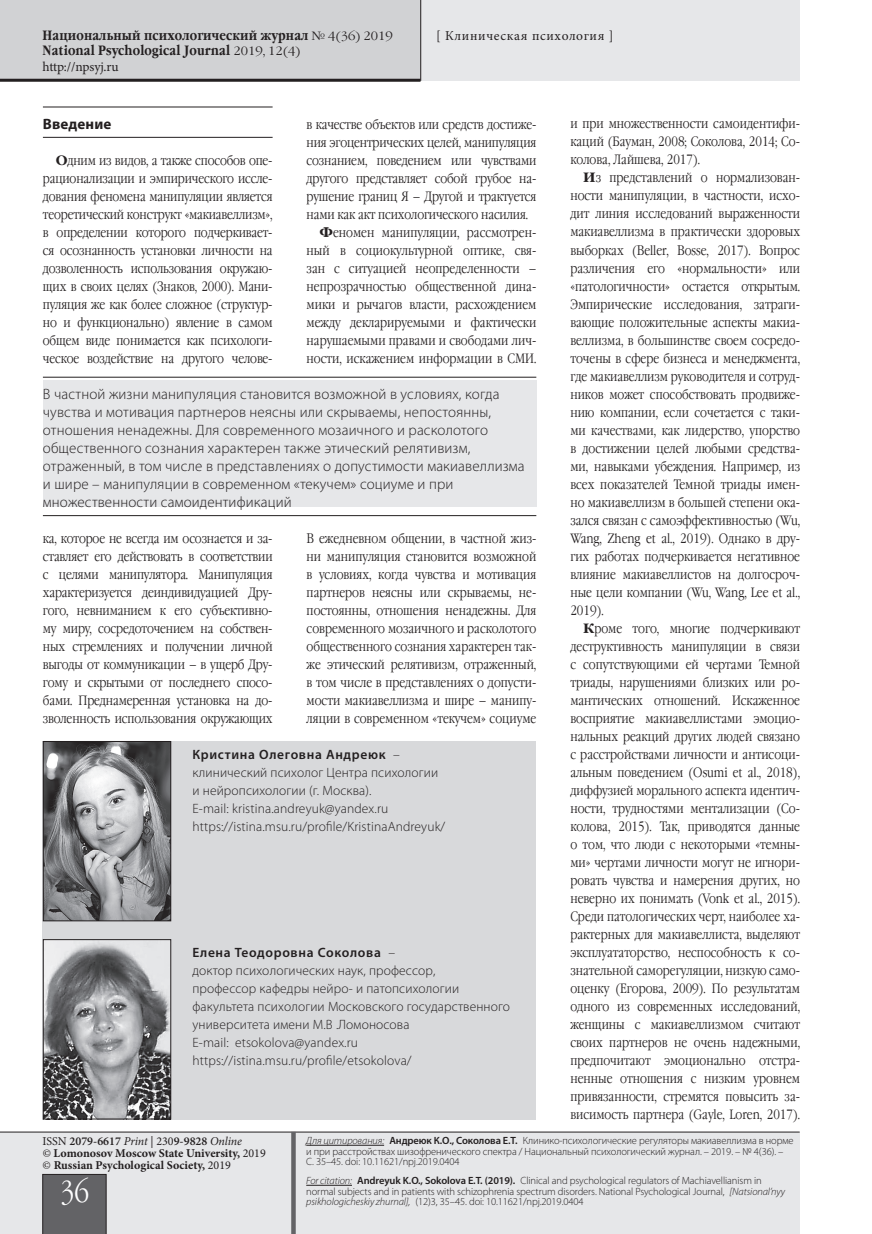
<style>
.page{position:relative;width:872px;height:1234px;background:#fff}
.page>*{position:absolute;margin:0;border:0;box-sizing:border-box;transform-origin:0 0}
.t1{font:30px "Garamond Narrow C";color:#fff}
.t2{font:300 15px/18px "Myriad Pro";letter-spacing:.01em;color:#231f20}
.t3{font:700 15px "Myriad Pro";letter-spacing:.01em;color:#231f20}
.t4{font:13.5px/18px "Garamond Narrow C";color:#231f20;text-align:justify}
.t5{font:300 13.5px/18px "Myriad Pro";letter-spacing:.01em;color:#231f20}
.t6{font:700 13.5px/15px "Garamond Narrow C";letter-spacing:.01em;color:#231f20}
.t7{font:13.5px "Minion Pro";letter-spacing:.05em;color:#231f20}
.t8{font:13.5px "Minion Pro";letter-spacing:-.015em;color:#231f20}
.t9{font:700 12px/12px "Minion Pro";color:#231f20}
.t10{font:300 10.5px/10.5px "Myriad Pro";letter-spacing:-.01em;color:#231f20}
.s1{font-family:"Garamond C";font-weight:400;font-size:12px}
.s2{font-family:"Garamond C";font-weight:700}
.s3{font-weight:600}
.s4{font-weight:400}
.s5{font-weight:400;font-style:italic}
.s6{font-style:italic}
</style>
<div class="page">
<div style="left:0;top:0;width:799px;height:81px;background:#e6e7e9"></div>
<div style="left:0;top:0;width:421px;height:79px;background:#d1d2d4"></div>
<div style="left:0;top:1132px;width:799px;height:101px;background:#e6e7e9"></div>
<hr style="left:0;top:1131px;width:799px;height:1px;background:#231f20">
<div style="left:43px;top:1173px;width:63px;height:60px;background:#636366"></div>
<hr style="left:0;top:79px;width:420px;height:3px;background:#231f20">
<div style="left:291px;top:1131px;width:5px;height:102px;background:#636366"></div>
<hr style="left:420px;top:0;width:1px;height:81px;background:#231f20">
<hr style="left:306px;top:1144px;width:78px;height:1px;background:#231f20">
<hr style="left:306px;top:1184px;width:46px;height:1px;background:#231f20">
<hr style="left:43px;top:107px;width:230px;height:1px;background:#231f20">
<hr style="left:43px;top:137px;width:230px;height:1px;background:#231f20">
<div style="left:43px;top:741px;width:493px;height:378px;background:#d8d9db"></div>
<img style="left:45px;top:743px;width:124px;height:176px">
<div style="left:43px;top:741px;width:128px;height:180px;border:1px solid #231f20"></div>
<img style="left:45px;top:941px;width:124px;height:176px">
<div style="left:43px;top:939px;width:128px;height:180px;border:1px solid #231f20"></div>
<div style="left:43px;top:381px;width:493px;height:126px;background:#e6e7e9"></div>
<hr style="left:43px;top:377px;width:493px;height:1px;background:#231f20">
<hr style="left:43px;top:515px;width:493px;height:1px;background:#231f20">
<p class="t6" style="left:43px;top:28px;width:352px">Национальный психологический журнал <span class="s1">№ 4(36) 2019<br></span>National Psychological Journal <span class="s1">2019, 12(4)</span></p>
<p class="t8" style="left:43px;top:57px;width:78px">http://npsyj.ru</p>
<p class="t7" style="left:436px;top:26px;width:179px">[ Клиническая психология ]</p>
<p class="t3" style="left:43px;top:114px;width:70px">Введение</p>
<p class="t4" style="left:43px;top:151px;width:231px;text-indent:13px"><span class="s2">О</span>дним из видов, а также способов опе&shy;рационализации и эмпирического иссле&shy;дования феномена манипуляции является теоретический конструкт «макиавеллизм», в определении которого подчеркивает&shy;ся осознанность установки личности на дозволенность использования окружаю&shy;щих в своих целях (Знаков, 2000). Мани&shy;пуляция же как более сложное (структур&shy;но и функционально) явление в самом общем виде понимается как психологи&shy;ческое воздействие на другого челове-</p>
<p class="t4" style="left:307px;top:115px;width:231px">в качестве объектов или средств достиже-</p>
<p class="t4" style="left:307px;top:133px;width:231px">ния эгоцентрических целей, манипуляция</p>
<p class="t4" style="left:307px;top:151px;width:231px">сознанием, поведением или чувствами</p>
<p class="t4" style="left:307px;top:169px;width:231px">другого представляет собой грубое на-</p>
<p class="t4" style="left:307px;top:187px;width:231px">рушение границ Я – Другой и трактуется</p>
<p class="t4" style="left:307px;top:205px;width:223px">нами как акт психологического насилия.</p>
<p class="t4" style="left:319px;top:223px;width:218px"><span class="s2">Ф</span>еномен манипуляции, рассмотрен-</p>
<p class="t4" style="left:307px;top:241px;width:231px">ный в социокультурной оптике, свя-</p>
<p class="t4" style="left:307px;top:259px;width:231px">зан с ситуацией неопределенности –</p>
<p class="t4" style="left:307px;top:277px;width:231px">непрозрачностью общественной дина-</p>
<p class="t4" style="left:307px;top:295px;width:231px">мики и рычагов власти, расхождением</p>
<p class="t4" style="left:307px;top:313px;width:231px">между декларируемыми и фактически</p>
<p class="t4" style="left:307px;top:331px;width:231px">нарушаемыми правами и свободами лич-</p>
<p class="t4" style="left:307px;top:349px;width:231px">ности, искажением информации в СМИ.</p>
<p class="t2" style="left:43px;top:384px;width:483px">В частной жизни манипуляция становится возможной в условиях, когда чувства и мотивация партнеров неясны или скрываемы, непостоянны, отношения ненадежны. Для современного мозаичного и расколотого общественного сознания характерен также этический релятивизм, отраженный, в том числе в представлениях о допустимости макиавеллизма и шире – манипуляции в современном «текучем» социуме и при множественности самоидентификаций</p>
<p class="t4" style="left:43px;top:529px;width:231px">ка, которое не всегда им осознается и за&shy;ставляет его действовать в соответствии с целями манипулятора. Манипуляция характеризуется деиндивидуацией Дру&shy;гого, невниманием к его субъективно&shy;му миру, сосредоточением на собствен&shy;ных стремлениях и получении личной выгоды от коммуникации – в ущерб Дру&shy;гому и скрытыми от последнего спосо&shy;бами. Преднамеренная установка на до&shy;зволенность использования окружающих</p>
<p class="t4" style="left:307px;top:529px;width:231px">В ежедневном общении, в частной жиз&shy;ни манипуляция становится возможной в условиях, когда чувства и мотивация партнеров неясны или скрываемы, не&shy;постоянны, отношения ненадежны. Для современного мозаичного и расколотого общественного сознания характерен так&shy;же этический релятивизм, отраженный, в том числе в представлениях о допусти&shy;мости макиавеллизма и шире – манипу&shy;ляции в современном «текучем» социуме</p>
<p class="t5" style="left:192px;top:745px;width:254px"><span class="s3">Кристина Олеговна Андреюк</span> – клинический психолог Центра психологии и нейропсихологии (г. Москва).<br>E-mail: kristina.andreyuk@yandex.ru https://istina.msu.ru/profile/KristinaAndreyuk/</p>
<p class="t5" style="left:192px;top:943px;width:319px"><span class="s3">Елена Теодоровна Соколова</span> –<br>доктор психологических наук, профессор,<br>профессор кафедры нейро- и патопсихологии факультета психологии Московского государственного университета имени М.В .Ломоносова<br>E-mail: etsokolova@yandex.ru https://istina.msu.ru/profile/etsokolova/</p>
<p class="t4" style="left:570px;top:115px;width:231px">и при множественности самоидентифи&shy;каций (Бауман, 2008; Соколова, 2014; Со&shy;колова, Лайшева, 2017).</p>
<p class="t4" style="left:570px;top:169px;width:231px;text-indent:13px"><span class="s2">И</span>з представлений о нормализован&shy;ности манипуляции, в частности, исхо&shy;дит линия исследований выраженности макиавеллизма в практически здоровых выборках (Beller, Bosse, 2017). Вопрос различения его «нормальности» или «патологичности» остается открытым.<br>Эмпирические исследования, затраги&shy;вающие положительные аспекты макиа&shy;веллизма, в большинстве своем сосредо&shy;точены в сфере бизнеса и менеджмента, где макиавеллизм руководителя и сотруд&shy;ников может способствовать продвиже&shy;нию компании, если сочетается с таки&shy;ми качествами, как лидерство, упорство в достижении целей любыми средства&shy;ми, навыками убеждения. Например, из всех показателей Темной триады имен&shy;но макиавеллизм в большей степени ока&shy;зался связан с самоэффективностью (Wu, Wang, Zheng et al., 2019). Однако в дру&shy;гих работах подчеркивается негативное влияние макиавеллистов на долгосроч&shy;ные цели компании (Wu, Wang, Lee et al., 2019).</p>
<p class="t4" style="left:570px;top:619px;width:231px;text-indent:13px"><span class="s2">К</span>роме того, многие подчеркивают деструктивность манипуляции в связи с сопутствующими ей чертами Темной триады, нарушениями близких или ро&shy;мантических отношений. Искаженное восприятие макиавеллистами эмоцио&shy;нальных реакций других людей связано с расстройствами личности и антисоци&shy;альным поведением (Osumi et al., 2018), диффузией морального аспекта идентич&shy;ности, трудностями ментализации (Со&shy;колова, 2015). Так, приводятся данные о том, что люди с некоторыми «темны&shy;ми» чертами личности могут не игнори&shy;ровать чувства и намерения других, но неверно их понимать (Vonk et al., 2015).<br>Среди патологических черт, наиболее ха&shy;рактерных для макиавеллиста, выделяют эксплуататорство, неспособность к со&shy;знательной саморегуляции, низкую само&shy;оценку (Егорова, 2009). По результатам одного из современных исследований, женщины с макиавеллизмом считают своих партнеров не очень надежными, предпочитают эмоционально отстра&shy;ненные отношения с низким уровнем привязанности, стремятся повысить за&shy;висимость партнера (Gayle, Loren, 2017).</p>
<p class="t9" style="left:43px;top:1134px;width:225px"><span class="s4">ISSN</span> <span class="s3">2079-6617</span> <span class="s5">Print</span> <span class="s4">| 230</span><span class="s3">9-9828</span> <span class="s5">Online<br>©</span> Lomonosov Moscow State University, <span class="s4">2019 ©</span> Russian Psychological Society, <span class="s4">2019</span></p>
<h1 class="t1" style="left:60px;top:1175px;width:31px">36</h1>
<p class="t10" style="left:306px;top:1134px;width:489px"><span class="s6">Для цитирования:</span> <span class="s3">Андреюк К.О., Соколова Е.Т.</span> Клинико-психологические регуляторы макиавеллизма в норме и при расстройствах шизофренического спектра / Национальный психологический журнал. – 2019. – № 4(36). –<br>С. 35–45. doi: 10.11621/npj.2019.0404</p>
<p class="t10" style="left:306px;top:1174px;width:480px"><span class="s6">For citation:</span> <span class="s3">Аndreyuk K.O., Sokolova E.T. (2019).</span> Clinical and psychological regulators of Machiavellianism in normal subjects and in patients with schizophrenia spectrum disorders. National Psychological Journal, <span class="s6">[Natsional’nyy psikhologicheskiy zhurnal],</span> (12)3, 35–45. doi: 10.11621/npj.2019.0404</p>
</div>
